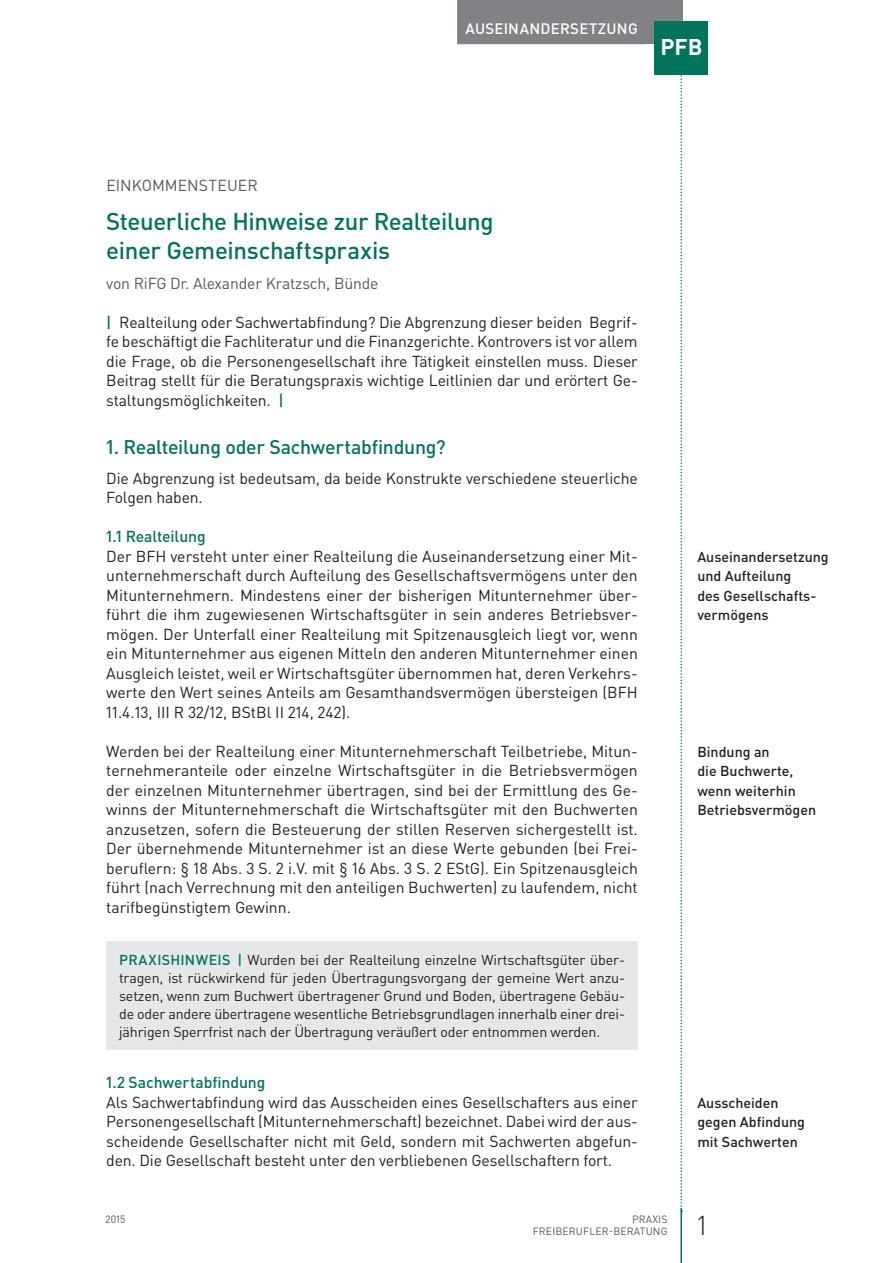
<style>
.page{position:relative;width:893px;height:1263px;background:#fff}
.page>*{position:absolute;margin:0;border:0;box-sizing:border-box;transform-origin:0 0}
.t1{font:300 27px "DIN Pro";color:#231f20}
.t2{font:500 24px/28.5px "DIN Pro";letter-spacing:-.015em;color:#01745c}
.t3{font:700 22.5px "DIN Pro";color:#fff}
.t4{font:500 19.5px "DIN Pro";letter-spacing:-.01em;color:#01745c}
.t5{font:15.75px/19.5px "DIN Pro";letter-spacing:-.01em;color:#231f20;text-align:justify}
.t6{font:15.75px "DIN Pro";letter-spacing:-.005em;color:#57585a}
.t7{font:500 15.75px "DIN Pro";letter-spacing:-.005em;color:#01745c}
.t8{font:500 15px "DIN Pro";letter-spacing:.015em;color:#fff}
.t9{font:14.25px/18px "DIN Pro";letter-spacing:-.01em;color:#231f20;text-align:justify}
.t10{font:500 14.25px/19.5px "DIN Pro";color:#231f20}
.t11{font:500 14.25px "DIN Pro";color:#01745c}
.t12{font:10.5px/12.8px "DIN Pro";letter-spacing:.01em;color:#57585a;text-align:right}
.s1{font-weight:500;color:#01745c}
</style>
<div class="page">
<svg style="left:680px;top:74px;width:2px;height:1134px"></svg>
<div style="left:638px;top:0;width:44px;height:44px;background:#808285"></div>
<hr style="left:680px;top:1208px;width:2px;height:55px;background:#01745c">
<div style="left:457px;top:0;width:189px;height:44px;background:#808285"></div>
<div style="left:655px;top:21px;width:53px;height:53px;background:#01745c"></div>
<div style="left:106px;top:941px;width:532px;height:108px;background:#e6e7e9"></div>
<p class="t8" style="left:466px;top:18px;width:48px">Auseinan</p>
<p class="t8" style="left:541px;top:18px;width:87px">dersetzung</p>
<h3 class="t3" style="left:660px;top:32px;width:44px">PFB</h3>
<p class="t6" style="left:106px;top:175px;width:153px">Einkommensteuer</p>
<h2 class="t2" style="left:106px;top:206px;width:389px">Steuerliche Hinweise zur Realteilung einer Gemeinschaftspraxis</h2>
<p class="t6" style="left:106px;top:272px;width:274px">von RiFG Dr. Alexander Kratzsch, Bünde</p>
<p class="t5" style="left:106px;top:312px;width:533px"><span class="s1">|</span> Realteilung oder Sachwertabfindung? Die Abgrenzung dieser beiden Begrif&shy;fe beschäftigt die Fachliteratur und die Finanzgerichte. Kontrovers ist vor allem die Frage, ob die Personengesellschaft ihre Tätigkeit einstellen muss. Dieser Beitrag stellt für die Beratungspraxis wichtige Leitlinien dar und erörtert Ge&shy;staltungsmöglichkeiten. <span class="s1">|</span></p>
<p class="t4" style="left:106px;top:434px;width:341px">1. Realteilung oder Sachwertabfindung?</p>
<p class="t5" style="left:106px;top:468px;width:533px">Die Abgrenzung ist bedeutsam, da beide Konstrukte verschiedene steuerliche<br>Folgen haben.</p>
<p class="t7" style="left:106px;top:526px;width:101px">1.1 Realteilung</p>
<p class="t5" style="left:106px;top:546px;width:533px">Der B FH versteht unter einer Realteilung die Auseinandersetzung einer M it&shy;unternehmerschaft durch Aufteilung des Gesellschaftsvermögens unter den M itunternehmern. M indestens einer der bisherigen M itunternehmer über&shy;führt die ihm zugewiesenen Wirtschaftsgüter in sein anderes Betriebsver&shy;mögen. Der U nterfall einer Realteilung mit Spitzenausgleich liegt vor, wenn ein M itunternehmer aus eigenen M itteln den anderen M itunternehmer einen Ausgleich leistet, weil er Wirtschaftsgüter übernommen hat, deren Verkehrs&shy;werte den Wert seines Anteils am Gesamthandsvermögen übersteigen (B FH 11.4.13, III R 32/12, BStBl II 214, 242).</p>
<p class="t5" style="left:106px;top:741px;width:533px">Werden bei der Realteilung einer M itunternehmerschaft Teilbetriebe, M itun&shy;ternehmeranteile oder einzelne Wirtschaftsgüter in die Betriebsvermögen der einzelnen M itunternehmer übertragen, sind bei der Ermittlung des Ge&shy;winns der M itunternehmerschaft die Wirtschaftsgüter mit den Buchwerten anzusetzen, sofern die Besteuerung der stillen Reserven sichergestellt ist.<br>Der übernehmende M itunternehmer ist an diese Werte gebunden (bei Frei&shy;beruflern: § 18 Abs. 3 S. 2 i.V. mit § 16 Abs. 3 S. 2 EStG). Ein Spitzenausgleich führt (nach Verrechnung mit den anteiligen Buchwerten) zu laufendem, nicht tarifbegünstigtem Gewinn.</p>
<p class="t11" style="left:119px;top:950px;width:48px">Praxishinw</p>
<p class="t9" style="left:119px;top:950px;width:508px;text-indent:90px"><span class="s1">eis |</span> Wurden bei der Realteilung einzelne Wirtschaftsgüter über&shy;tragen, ist rückwirkend für jeden Übertragungsvorgang der gemeine Wert anzu&shy;setzen, wenn zum Buchwert übertragener Grund und Boden, übertragene Gebäu&shy;de oder andere übertragene wesentliche Betriebsgrundlagen innerhalb einer drei&shy;jährigen Sperrfrist nach der Übertragung veräußert oder entnommen werden.</p>
<p class="t7" style="left:106px;top:1072px;width:161px">1.2 Sachwertabfindung</p>
<p class="t5" style="left:106px;top:1092px;width:533px">Als Sachwertabfindung wird das Ausscheiden eines Gesellschafters aus einer Personengesellschaft (M itunternehmerschaft) bezeichnet. Dabei wird der aus&shy;scheidende Gesellschafter nicht mit Geld, sondern mit Sachwerten abgefun&shy;den. Die Gesellschaft besteht unter den verbliebenen Gesellschaftern fort.</p>
<p class="t10" style="left:697px;top:546px;width:133px">Auseinandersetzung und Aufteilung<br>des Gesellschafts&shy;vermögens</p>
<p class="t10" style="left:697px;top:741px;width:120px">Bindung an<br>die Buchwerte, wenn weiterhin<br>Betriebsvermögen</p>
<p class="t10" style="left:697px;top:1092px;width:109px">Ausscheiden gegen Abfindung mit Sachwerten</p>
<p class="t12" style="left:106px;top:1212px;width:21px">2015</p>
<p class="t12" style="left:533px;top:1212px;width:136px">Praxis<br>Freiberufler-beratung</p>
<h1 class="t1" style="left:697px;top:1207px;width:11px">1</h1>
</div>
